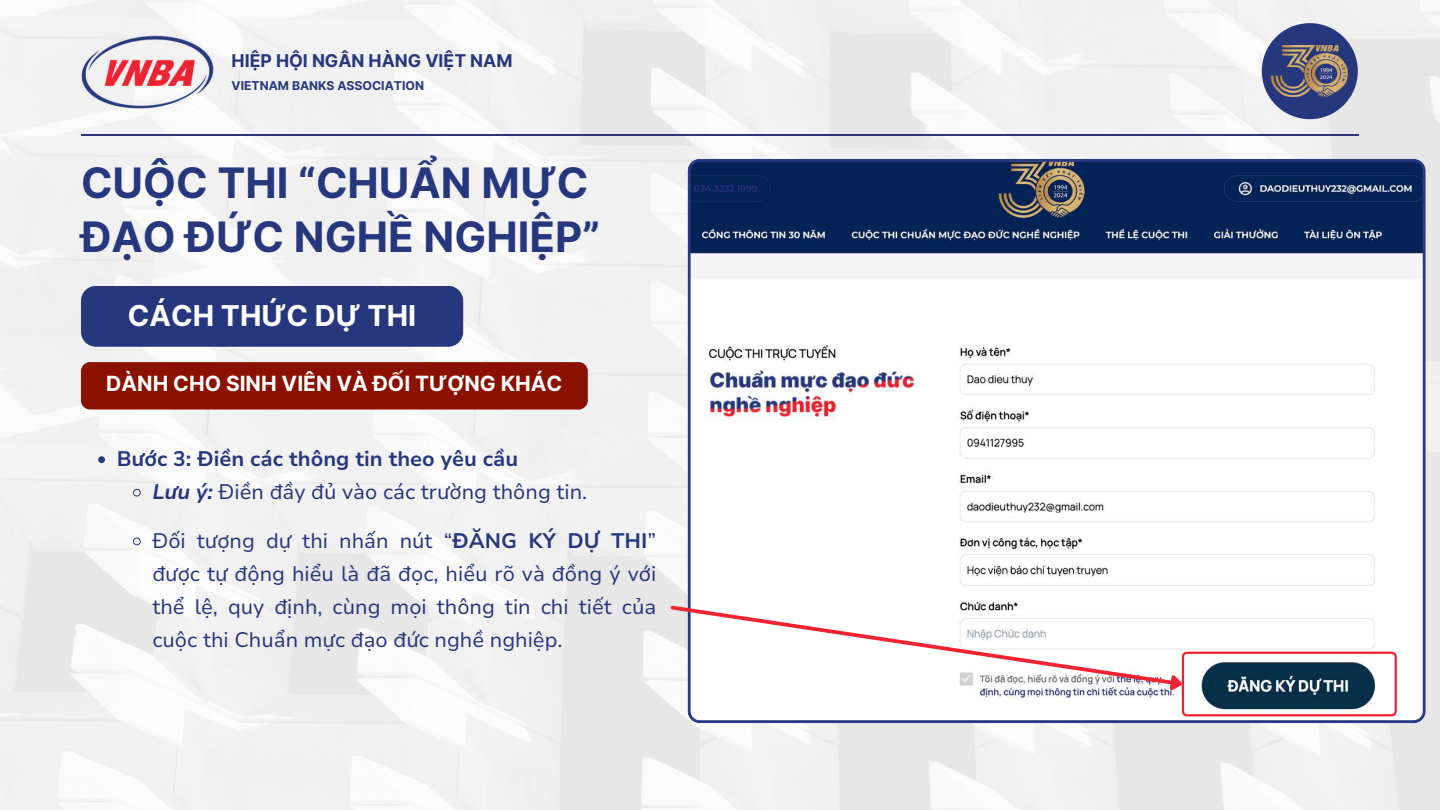
<style>
.page{position:relative;width:1440px;height:810px;background:#fff}
.page>*{position:absolute;margin:0;border:0;box-sizing:border-box;transform-origin:0 0}
.t1{font:700 42px/54px "Inter";color:#27377d}
.t2{font:700 28.8px "Inter";color:#fff}
.t3{font:21px/33px "Nunito Sans 10 pt";color:#27377d;text-align:justify}
.t4{font:700 21px/33px "Nunito Sans 10 pt";color:#27377d}
.t5{font:700 21px "Inter";color:#fff}
.t6{font:700 17.6px "Inter";color:#27377d}
.t7{font:700 12.2px "Inter";color:#27377d}
.s1{font-style:italic}
.s2{font-weight:400}
.s3{font-weight:700}
</style>
<div class="page">
<img style="left:0;top:0;width:1440px;height:810px">
<svg style="left:81px;top:135px;width:1278px;height:1px"></svg>
<img style="left:81px;top:34px;width:133px;height:75px">
<div style="left:1262px;top:23px;width:96px;height:96px;background:#27377d;border-radius:50%"></div>
<img style="left:1272px;top:45px;width:76px;height:52px">
<svg style="left:688px;top:159px;width:738px;height:564px"></svg>
<svg style="left:668px;top:603px;width:729px;height:113px"></svg>
<div style="left:81px;top:286px;width:382px;height:61px;background:#27377d"></div>
<svg style="left:98px;top:456px;width:7px;height:7px"></svg>
<svg style="left:133px;top:488px;width:8px;height:9px"></svg>
<svg style="left:133px;top:537px;width:8px;height:9px"></svg>
<div style="left:81px;top:362px;width:507px;height:48px;background:#8a1000;border-radius:9px"></div>
<p class="t6" style="left:232px;top:50px;width:283px">HIỆP HỘI NGÂN HÀNG VIỆT NAM</p>
<p class="t7" style="left:232px;top:78px;width:194px">VIETNAM BANKS ASSOCIATION</p>
<h1 class="t1" style="left:81px;top:156px;width:521px">CUỘC THI “CHUẨN MỰC<br>ĐẠO ĐỨC NGHỀ NGHIỆP”</h1>
<h2 class="t2" style="left:128px;top:299px;width:290px">CÁCH THỨC DỰ THI</h2>
<p class="t5" style="left:106px;top:371px;width:458px">DÀNH CHO SINH VIÊN VÀ ĐỐI TƯỢNG KHÁC</p>
<p class="t4" style="left:152px;top:443px;width:437px;text-indent:-36px">Bước 3: Điền các thông tin theo yêu cầu<br><span class="s1">Lưu ý:</span> <span class="s2">Điền đầy đủ vào các trường thông tin.</span></p>
<p class="t3" style="left:152px;top:524px;width:505px">Đối tượng dự thi nhấn nút “<span class="s3">ĐĂNG KÝ DỰ THI</span>” được tự động hiểu là đã đọc, hiểu rõ và đồng ý với thể lệ, quy định, cùng mọi thông tin chi tiết của cuộc thi Chuẩn mực đạo đức nghề nghiệp.</p>
</div>
